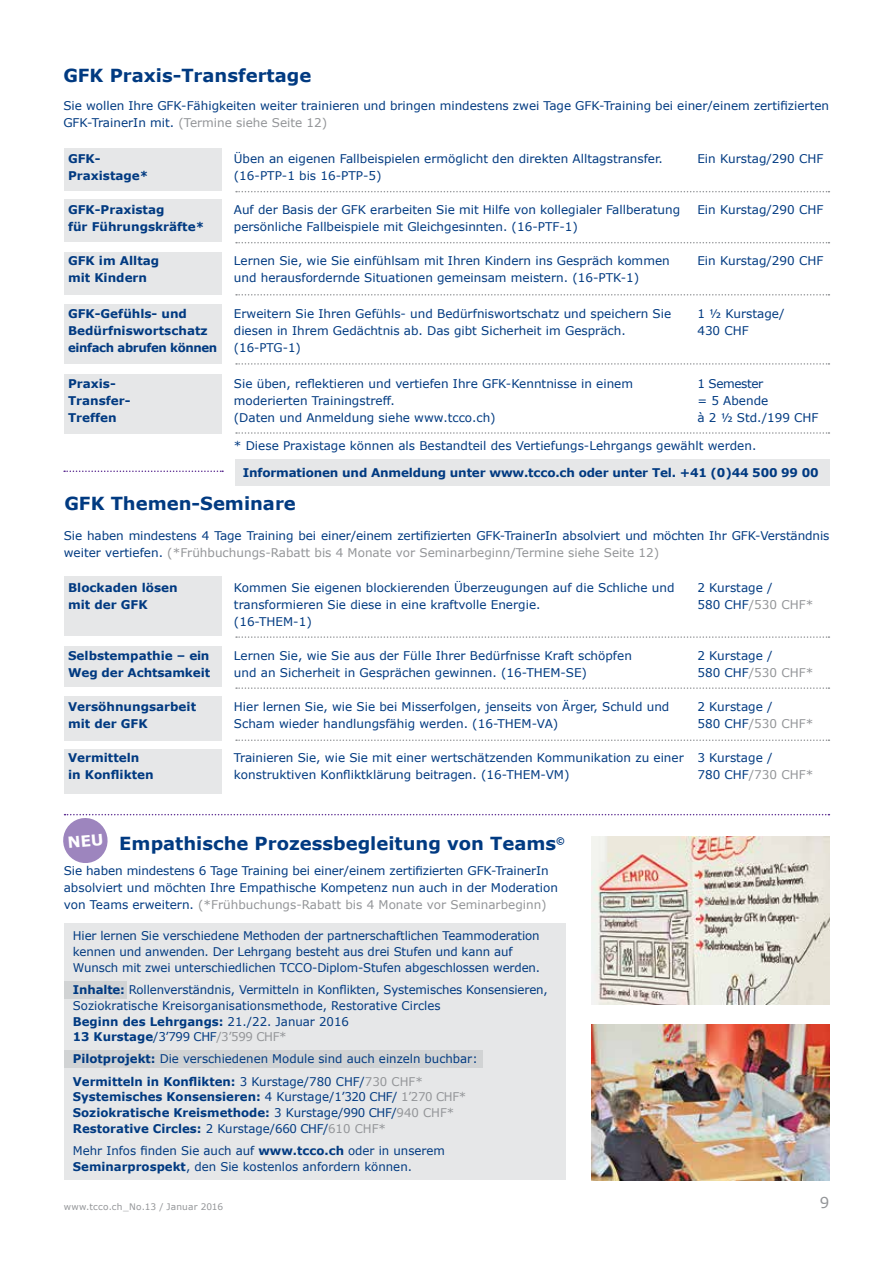
<style>
.page{position:relative;width:893px;height:1263px;background:#fff}
.page>*{position:absolute;margin:0;border:0;box-sizing:border-box;transform-origin:0 0}
.t1{font:700 18px "Verdana";color:#013a81}
.t2{font:15px "Verdana";color:#939598}
.t3{font:12px/15.8px "Verdana";color:#013a81}
.t4{font:700 12px/15.8px "Verdana";color:#013a81}
.t5{font:12px "Verdana";color:#939598}
.t6{font:700 12px "Verdana";letter-spacing:-.03em;color:#013a81}
.t7{font:12px "Verdana";letter-spacing:-.03em;color:#013a81}
.t8{font:9px "Verdana";letter-spacing:.015em;color:#939598}
.t9{font:700 9px "Verdana";color:#013a81}
.s1{color:#939598}
.s2{color:#013a81}
.s3{font-weight:700}
.s4{font-weight:400}
.s5{font-weight:400;color:#939598}
</style>
<div class="page">
<div style="left:64px;top:923px;width:502px;height:256px;background:#e6e7e8"></div>
<div style="left:64px;top:148px;width:158px;height:42px;background:#e6e7e8"></div>
<div style="left:64px;top:199px;width:158px;height:42px;background:#e6e7e8"></div>
<div style="left:64px;top:374px;width:158px;height:60px;background:#e6e7e8"></div>
<div style="left:64px;top:252px;width:158px;height:42px;background:#e6e7e8"></div>
<div style="left:64px;top:304px;width:158px;height:60px;background:#e6e7e8"></div>
<svg style="left:64px;top:470px;width:159px;height:2px"></svg>
<svg style="left:236px;top:191px;width:593px;height:1px"></svg>
<svg style="left:236px;top:242px;width:593px;height:1px"></svg>
<svg style="left:236px;top:294px;width:593px;height:2px"></svg>
<svg style="left:236px;top:363px;width:593px;height:2px"></svg>
<svg style="left:236px;top:432px;width:593px;height:2px"></svg>
<div style="left:235px;top:460px;width:595px;height:26px;background:#e6e7e8"></div>
<div style="left:64px;top:646px;width:158px;height:40px;background:#e6e7e8"></div>
<div style="left:64px;top:576px;width:158px;height:60px;background:#e6e7e8"></div>
<div style="left:64px;top:696px;width:158px;height:45px;background:#e6e7e8"></div>
<div style="left:64px;top:749px;width:158px;height:45px;background:#e6e7e8"></div>
<svg style="left:236px;top:636px;width:593px;height:2px"></svg>
<svg style="left:236px;top:687px;width:593px;height:2px"></svg>
<svg style="left:236px;top:739px;width:593px;height:2px"></svg>
<img style="left:592px;top:836px;width:238px;height:169px">
<img style="left:591px;top:1024px;width:238px;height:156px">
<div style="left:64px;top:982px;width:63px;height:17px;background:#d1d3d4"></div>
<div style="left:64px;top:1051px;width:419px;height:17px;background:#d1d3d4"></div>
<svg style="left:63px;top:814px;width:766px;height:49px"></svg>
<h1 class="t1" style="left:63px;top:64px;width:250px">GFK Praxis-Transfertage</h1>
<p class="t3" style="left:63px;top:97px;width:767px;line-height:17px">Sie wollen Ihre GFK-Fähigkeiten weiter trainieren und bringen mindestens zwei Tage GFK-Training bei einer/einem zertifizierten<br>GFK-TrainerIn mit. <span class="s1">(Termine siehe Seite 12)</span></p>
<p class="t4" style="left:68px;top:151px;width:34px">GFK-</p>
<p class="t3" style="left:234px;top:151px;width:430px">Üben an eigenen Fallbeispielen ermöglicht den direkten Alltagstransfer.</p>
<p class="t3" style="left:697px;top:151px;width:127px">Ein Kurstag/290 CHF</p>
<p class="t4" style="left:68px;top:168px;width:82px">Praxistage*</p>
<p class="t3" style="left:234px;top:168px;width:149px">(16-PTP-1 bis 16-PTP-5)</p>
<p class="t4" style="left:68px;top:202px;width:98px">GFK-Praxistag</p>
<p class="t3" style="left:234px;top:202px;width:448px">Auf der Basis der GFK erarbeiten Sie mit Hilfe von kollegialer Fallberatung</p>
<p class="t3" style="left:697px;top:202px;width:127px">Ein Kurstag/290 CHF</p>
<p class="t4" style="left:68px;top:219px;width:138px">für Führungskräfte*</p>
<p class="t3" style="left:234px;top:219px;width:345px">persönliche Fallbeispiele mit Gleichgesinnten. (16-PTF-1)</p>
<p class="t4" style="left:68px;top:253px;width:93px">GFK im Alltag</p>
<p class="t3" style="left:234px;top:253px;width:437px">Lernen Sie, wie Sie einfühlsam mit Ihren Kindern ins Gespräch kommen</p>
<p class="t3" style="left:697px;top:253px;width:127px">Ein Kurstag/290 CHF</p>
<p class="t4" style="left:68px;top:270px;width:81px">mit Kindern</p>
<p class="t3" style="left:234px;top:270px;width:407px">und herausfordernde Situationen gemeinsam meistern. (16-PTK-1)</p>
<p class="t4" style="left:68px;top:306px;width:120px">GFK-Gefühls- und</p>
<p class="t3" style="left:234px;top:306px;width:439px">Erweitern Sie Ihren Gefühls- und Bedürfniswortschatz und speichern Sie</p>
<p class="t3" style="left:697px;top:306px;width:89px">1 ½ Kurstage/</p>
<p class="t4" style="left:68px;top:323px;width:141px">Bedürfniswortschatz</p>
<p class="t3" style="left:234px;top:323px;width:393px">diesen in Ihrem Gedächtnis ab. Das gibt Sicherheit im Gespräch.</p>
<p class="t3" style="left:697px;top:323px;width:53px">430 CHF</p>
<p class="t6" style="left:68px;top:340px;width:151px">einfach abrufen können</p>
<p class="t3" style="left:234px;top:340px;width:69px">(16-PTG-1)</p>
<p class="t4" style="left:68px;top:376px;width:49px">Praxis-</p>
<p class="t3" style="left:234px;top:376px;width:401px">Sie üben, reflektieren und vertiefen Ihre GFK-Kenntnisse in einem</p>
<p class="t7" style="left:697px;top:376px;width:68px">1 Semester</p>
<p class="t4" style="left:68px;top:393px;width:64px">Transfer-</p>
<p class="t3" style="left:234px;top:393px;width:162px">moderierten Trainingstreff.</p>
<p class="t3" style="left:697px;top:393px;width:72px">= 5 Abende</p>
<p class="t4" style="left:68px;top:410px;width:50px">Treffen</p>
<p class="t3" style="left:234px;top:410px;width:263px">(Daten und Anmeldung siehe www.tcco.ch)</p>
<p class="t3" style="left:697px;top:410px;width:123px">à 2 ½ Std./199 CHF</p>
<p class="t3" style="left:234px;top:437px;width:524px">* Diese Praxistage können als Bestandteil des Vertiefungs-Lehrgangs gewählt werden.</p>
<p class="t4" style="left:243px;top:465px;width:578px">Informationen und Anmeldung unter www.tcco.ch oder unter Tel. +41 (0)44 500 99 00</p>
<h1 class="t1" style="left:64px;top:492px;width:233px">GFK Themen-Seminare</h1>
<p class="t3" style="left:64px;top:527px;width:767px;line-height:17px">Sie haben mindestens 4 Tage Training bei einer/einem zertifizierten GFK-TrainerIn absolviert und möchten Ihr GFK-Verständnis weiter vertiefen. <span class="s1">(*Frühbuchungs-Rabatt bis 4 Monate vor Seminarbeginn/Termine siehe Seite 12)</span></p>
<p class="t4" style="left:68px;top:580px;width:111px">Blockaden lösen</p>
<p class="t3" style="left:234px;top:580px;width:442px">Kommen Sie eigenen blockierenden Überzeugungen auf die Schliche und</p>
<p class="t3" style="left:697px;top:580px;width:77px">2 Kurstage /</p>
<p class="t4" style="left:68px;top:597px;width:81px">mit der GFK</p>
<p class="t3" style="left:234px;top:597px;width:308px">transformieren Sie diese in eine kraftvolle Energie.</p>
<p class="t5" style="left:697px;top:597px;width:117px"><span class="s2">580 CHF</span>/530 CHF*</p>
<p class="t3" style="left:234px;top:614px;width:79px">(16-THEM-1)</p>
<p class="t4" style="left:68px;top:648px;width:143px">Selbstempathie – ein</p>
<p class="t3" style="left:234px;top:648px;width:399px">Lernen Sie, wie Sie aus der Fülle Ihrer Bedürfnisse Kraft schöpfen</p>
<p class="t3" style="left:697px;top:648px;width:77px">2 Kurstage /</p>
<p class="t4" style="left:68px;top:665px;width:144px">Weg der Achtsamkeit</p>
<p class="t3" style="left:234px;top:665px;width:355px">und an Sicherheit in Gesprächen gewinnen. (16-THEM-SE)</p>
<p class="t5" style="left:697px;top:664px;width:117px"><span class="s2">580 CHF</span>/530 CHF*</p>
<p class="t4" style="left:68px;top:699px;width:130px">Versöhnungsarbeit</p>
<p class="t3" style="left:234px;top:699px;width:437px">Hier lernen Sie, wie Sie bei Misserfolgen, jenseits von Ärger, Schuld und</p>
<p class="t3" style="left:697px;top:699px;width:77px">2 Kurstage /</p>
<p class="t4" style="left:68px;top:716px;width:81px">mit der GFK</p>
<p class="t3" style="left:234px;top:716px;width:326px">Scham wieder handlungsfähig werden. (16-THEM-VA)</p>
<p class="t5" style="left:697px;top:715px;width:117px"><span class="s2">580 CHF</span>/530 CHF*</p>
<p class="t4" style="left:68px;top:750px;width:73px">Vermitteln</p>
<p class="t3" style="left:234px;top:750px;width:540px">Trainieren Sie, wie Sie mit einer wertschätzenden Kommunikation zu einer 3 Kurstage /</p>
<p class="t4" style="left:68px;top:767px;width:87px">in Konflikten</p>
<p class="t3" style="left:234px;top:767px;width:337px">konstruktiven Konfliktklärung beitragen. (16-THEM-VM)</p>
<p class="t5" style="left:697px;top:766px;width:117px"><span class="s2">780 CHF</span>/730 CHF*</p>
<h1 class="t1" style="left:119px;top:832px;width:438px">Empathische Prozessbegleitung von Teams</h1>
<p class="t9" style="left:556px;top:835px;width:10px">©</p>
<p class="t3" style="left:64px;top:862px;width:496px;line-height:17px">Sie haben mindestens 6 Tage Training bei einer/einem zertifizierten GFK-TrainerIn absolviert und möchten Ihre Empathische Kompetenz nun auch in der Moderation von Teams erweitern. <span class="s1">(*Frühbuchungs-Rabatt bis 4 Monate vor Seminarbeginn)</span></p>
<p class="t3" style="left:73px;top:928px;width:469px">Hier lernen Sie verschiedene Methoden der partnerschaftlichen Teammoderation kennen und anwenden. Der Lehrgang besteht aus drei Stufen und kann auf<br>Wunsch mit zwei unterschiedlichen TCCO-Diplom-Stufen abgeschlossen werden.</p>
<p class="t3" style="left:73px;top:982px;width:476px"><span class="s3">Inhalte:</span> Rollenverständnis, Vermitteln in Konflikten, Systemisches Konsensieren, Soziokratische Kreisorganisationsmethode, Restorative Circles<br><span class="s3">Beginn des Lehrgangs:</span> 21./22. Januar 2016<br><span class="s3">13 Kurstage</span>/3’799 CHF<span class="s1">/3’599 CHF*</span></p>
<p class="t3" style="left:73px;top:1048px;width:406px;line-height:22.2px"><span class="s3">Pilotprojekt:</span> Die verschiedenen Module sind auch einzeln buchbar:<br><span class="s3">Vermitteln in Konflikten:</span> 3 Kurstage/780 CHF/<span class="s1">730 CHF*</span></p>
<p class="t4" style="left:73px;top:1089px;width:395px">Systemisches Konsensieren: <span class="s4">4 Kurstage/1’320 CHF/</span> <span class="s5">1’270 CHF*<br></span>Soziokratische Kreismethode: <span class="s4">3 Kurstage/990 CHF/</span><span class="s5">940 CHF*<br></span>Restorative Circles: <span class="s4">2 Kurstage/660 CHF/</span><span class="s5">610 CHF*</span></p>
<p class="t3" style="left:73px;top:1142px;width:374px">Mehr Infos finden Sie auch auf <span class="s3">www.tcco.ch</span> oder in unserem<br><span class="s3">Seminarprospekt</span>, den Sie kostenlos anfordern können.</p>
<p class="t8" style="left:64px;top:1201px;width:161px">www.tcco.ch_No.13 / Januar 2016</p>
<p class="t2" style="left:820px;top:1192px;width:11px">9</p>
</div>
